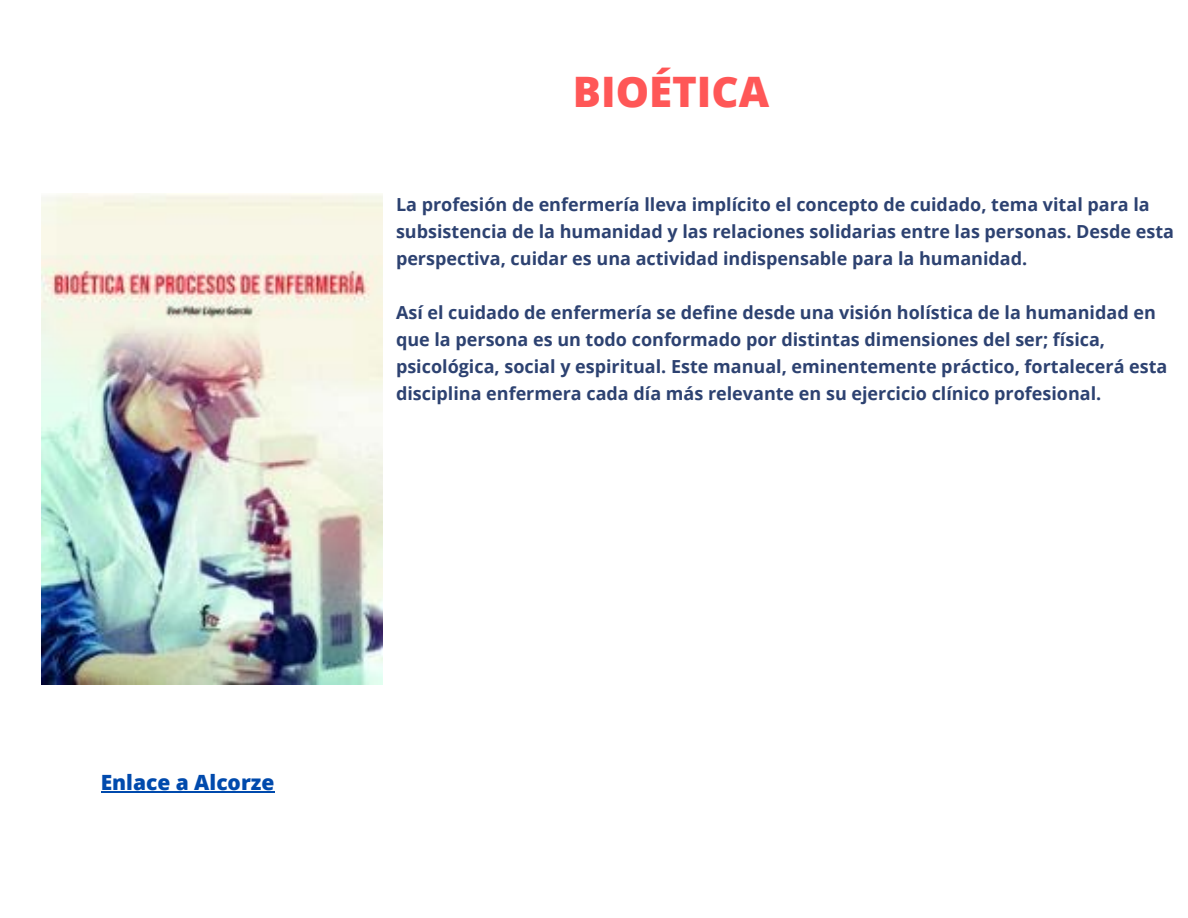
<style>
.page{position:relative;width:1188px;height:918px;background:#fff}
.page>*{position:absolute;margin:0;border:0;box-sizing:border-box;transform-origin:0 0}
.t1{font:800 42px "Open Sans";color:#ff5757}
.t2{font:800 21px "Open Sans";color:#004aad}
.t3{font:700 18px/27px "Open Sans";color:#2d4271}
</style>
<div class="page">
<img style="left:42px;top:194px;width:341px;height:490px">
<hr style="left:101px;top:791px;width:174px;height:1px;background:#004aad">
<h1 class="t1" style="left:573px;top:63px;width:198px">BIOÉTICA</h1>
<p class="t3" style="left:396px;top:191px;width:780px">La profesión de enfermería lleva implícito el concepto de cuidado, tema vital para la subsistencia de la humanidad y las relaciones solidarias entre las personas. Desde esta perspectiva, cuidar es una actividad indispensable para la humanidad.</p>
<p class="t3" style="left:396px;top:299px;width:773px">Así el cuidado de enfermería se define desde una visión holística de la humanidad en que la persona es un todo conformado por distintas dimensiones del ser; física, psicológica, social y espiritual. Este manual, eminentemente práctico, fortalecerá esta disciplina enfermera cada día más relevante en su ejercicio clínico profesional.</p>
<p class="t2" style="left:101px;top:768px;width:175px">Enlace a Alcorze</p>
</div>
